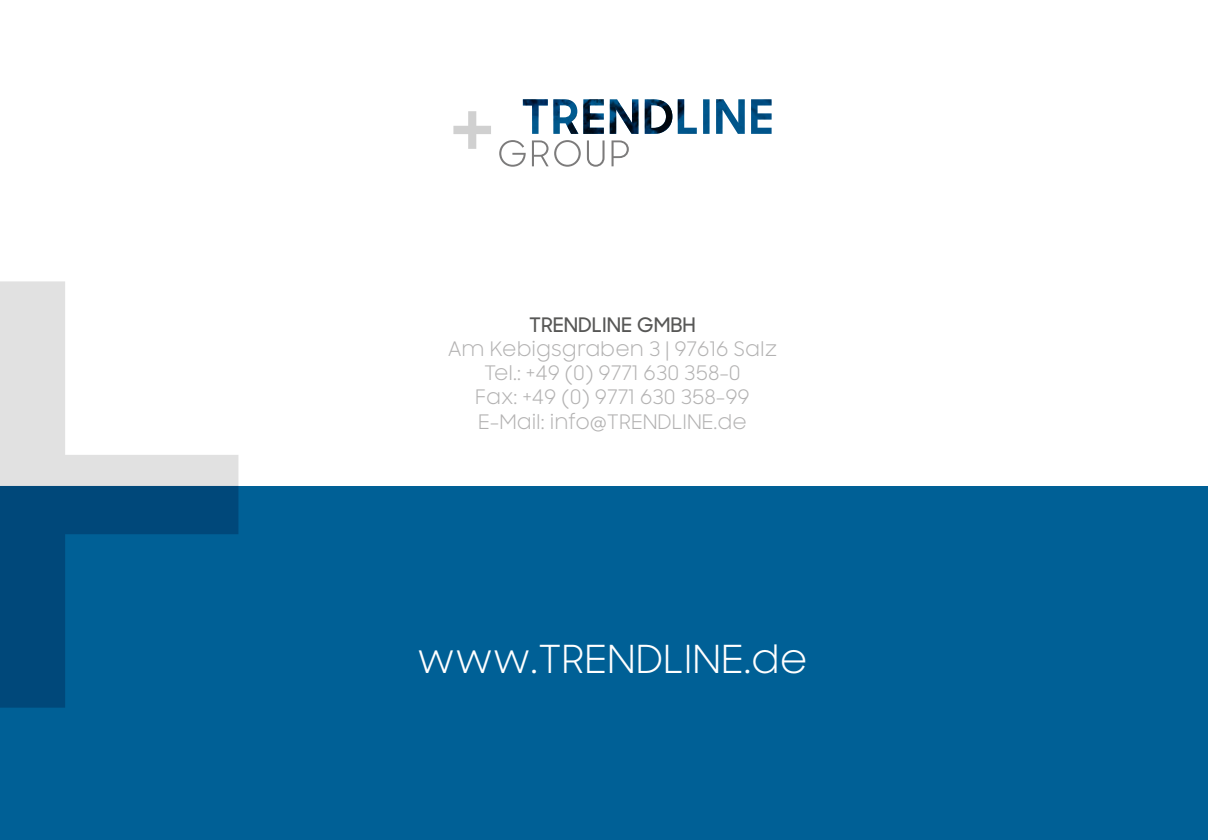
<style>
.page{position:relative;width:1208px;height:840px;background:#fff}
.page>*{position:absolute;margin:0;border:0;box-sizing:border-box;transform-origin:0 0}
.t1{font:38.6px "Samsung Sharp Sans";color:#fff}
.t2{font:20px/24px "Samsung Sharp Sans";color:#b3b2b2;text-align:center}
.t3{font:500 20px "Samsung Sharp Sans";color:#575756}
</style>
<div class="page">
<div style="left:0;top:485px;width:1208px;height:354px;background:#006096"></div>
<svg style="left:523px;top:99px;width:248px;height:35px"></svg>
<svg style="left:453px;top:111px;width:38px;height:38px"></svg>
<svg style="left:499px;top:140px;width:130px;height:27px"></svg>
<svg style="left:0;top:485px;width:238px;height:222px"></svg>
<svg style="left:0;top:281px;width:238px;height:204px"></svg>
<p class="t3" style="left:529px;top:310px;width:168px">TRENDLINE GMBH</p>
<p class="t2" style="left:448px;top:336px;width:331px">Am Kebigsgraben 3 | 97616 Salz<br>Tel.: +49 (0) 9771 630 358-0<br>Fax: +49 (0) 9771 630 358-99<br>E-Mail: info@TRENDLINE.de</p>
<h1 class="t1" style="left:417px;top:630px;width:392px">www.TRENDLINE.de</h1>
</div>
